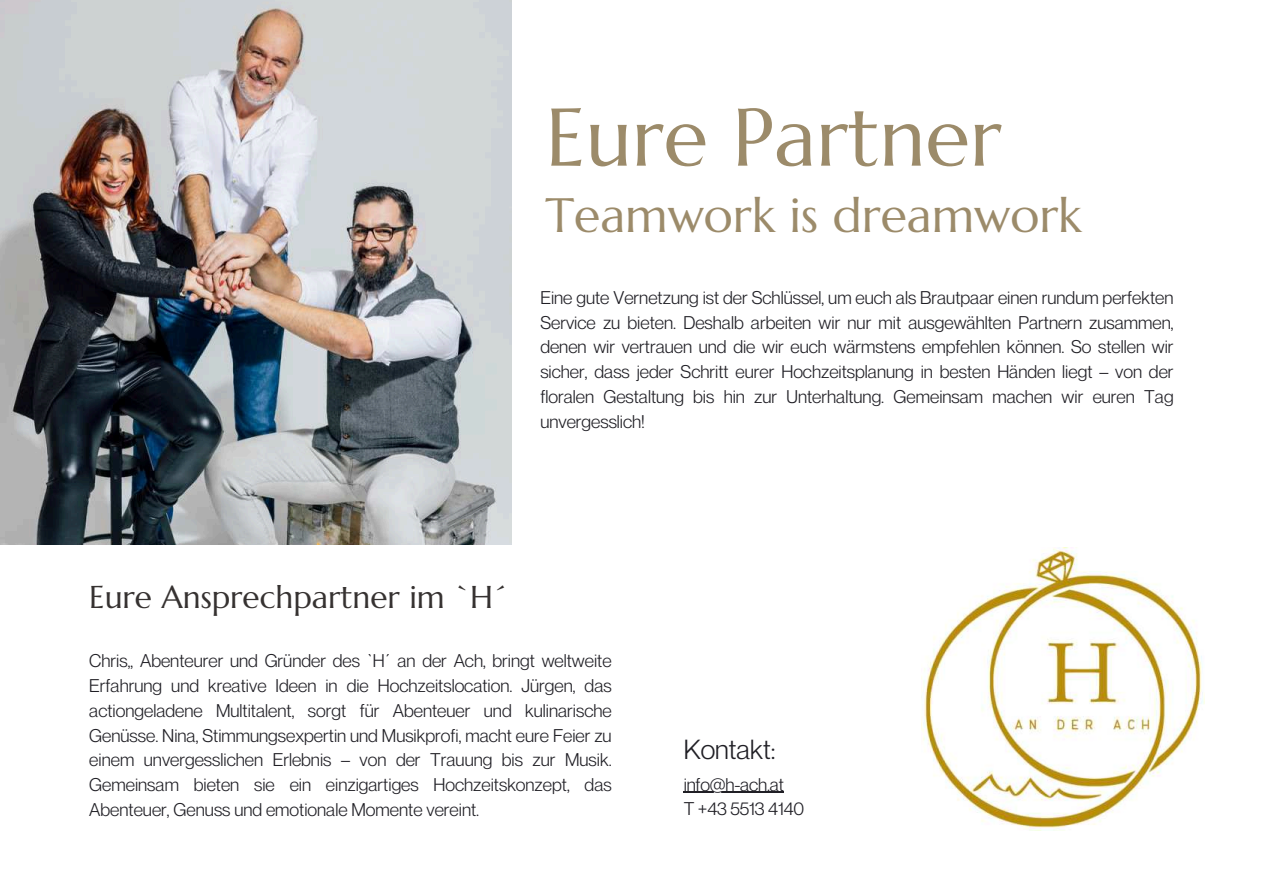
<style>
.page{position:relative;width:1263px;height:894px;background:#fff}
.page>*{position:absolute;margin:0;border:0;box-sizing:border-box;transform-origin:0 0}
.t1{font:81.45px "Marcellus";color:#9c8b6a}
.t2{font:48.15px "Marcellus";color:#9c8b6a}
.t3{font:31.5px "Marcellus";color:#363231}
.t4{font:27px "Neue Montreal";color:#201f25}
.t5{font:18px/24.8px "Neue Montreal";color:#201f25;text-align:justify}
</style>
<div class="page">
<img style="left:0;top:0;width:512px;height:544px">
<img style="left:921px;top:547px;width:284px;height:283px">
<hr style="left:684px;top:791px;width:100px;height:1px;background:#201f25">
<h1 class="t1" style="left:545px;top:86px;width:458px">Eure Partner</h1>
<h2 class="t2" style="left:545px;top:185px;width:538px">Teamwork is dreamwork</h2>
<p class="t5" style="left:540px;top:283px;width:635px">Eine gute Vernetzung ist der Schlüssel, um euch als Brautpaar einen rundum perfekten Service zu bieten. Deshalb arbeiten wir nur mit ausgewählten Partnern zusammen, denen wir vertrauen und die wir euch wärmstens empfehlen können. So stellen wir sicher, dass jeder Schritt eurer Hochzeitsplanung in besten Händen liegt – von der floralen Gestaltung bis hin zur Unterhaltung. Gemeinsam machen wir euren Tag unvergesslich!</p>
<h3 class="t3" style="left:89px;top:577px;width:421px">Eure Ansprechpartner im `H´</h3>
<p class="t5" style="left:89px;top:646px;width:524px">Chris,, Abenteurer und Gründer des `H´ an der Ach, bringt weltweite Erfahrung und kreative Ideen in die Hochzeitslocation. Jürgen, das actiongeladene Multitalent, sorgt für Abenteuer und kulinarische Genüsse. Nina, Stimmungsexpertin und Musikprofi, macht eure Feier zu einem unvergesslichen Erlebnis – von der Trauung bis zur Musik.<br>Gemeinsam bieten sie ein einzigartiges Hochzeitskonzept, das Abenteuer, Genuss und emotionale Momente vereint.</p>
<h3 class="t4" style="left:684px;top:727px;width:93px">Kontakt:</h3>
<p class="t5" style="left:684px;top:769px;width:122px">info@h-ach.at<br>T +43 5513 4140</p>
</div>
